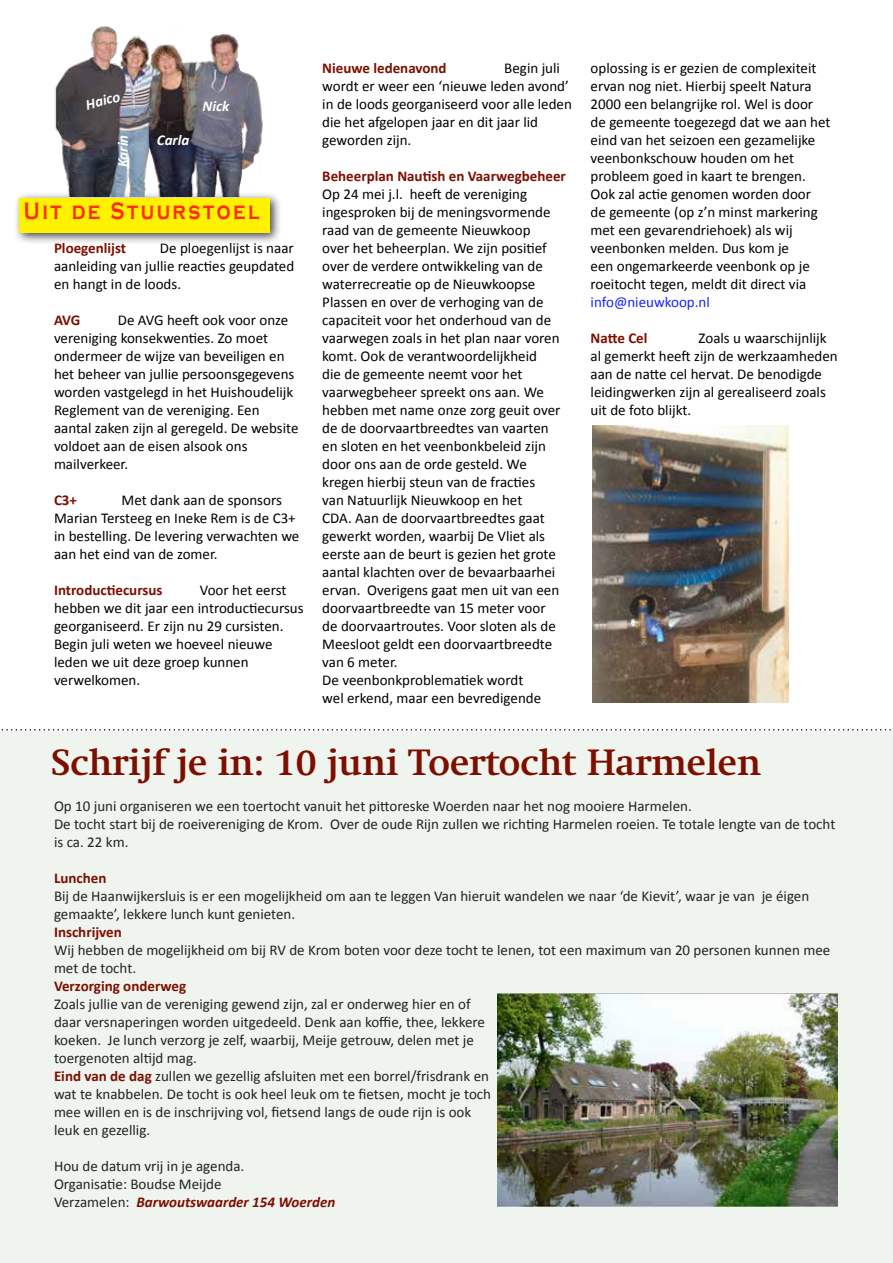
<style>
.page{position:relative;width:893px;height:1263px;background:#fff}
.page>*{position:absolute;margin:0;border:0;box-sizing:border-box;transform-origin:0 0}
.t1{font:700 36px "Swift 1 OT";color:#7d0f01}
.t2{font:700 24.3px "Copperplate Gothic";letter-spacing:.13em;color:#ff2b06;scale:.8 1}
.t3{font:15px/18px "Calibri";color:#000}
.t4{font:15px/18px "Calibri";color:#222}
.t5{font:700 15px "Calibri";color:#7d0f01}
.t6{font:italic 700 15px "Calibri";color:#fff}
.t7{font:15px "Calibri";color:#1922fb}
.s1{font-weight:700;color:#7d0f01}
.s2{font-weight:700;font-style:italic;color:#7d0f01}
</style>
<div class="page">
<div style="left:0;top:731px;width:893px;height:532px;background:#eff4ee"></div>
<div style="left:13px;top:192px;width:269px;height:52px;background:#000;opacity:.75"></div>
<div style="left:19px;top:198px;width:251px;height:34px;background:#fff200"></div>
<img style="left:49px;top:26px;width:216px;height:170px">
<svg style="left:1px;top:729px;width:890px;height:2px"></svg>
<img style="left:498px;top:993px;width:339px;height:213px">
<img style="left:593px;top:425px;width:195px;height:277px">
<p class="t6" style="left:84px;top:96px;width:37px;rotate:-15deg">Haico</p>
<p class="t6" style="left:203px;top:97px;width:28px">Nick</p>
<p class="t6" style="left:113px;top:167px;width:34px;rotate:-90deg">Karin</p>
<p class="t6" style="left:157px;top:131px;width:34px">Carla</p>
<h2 class="t2" style="left:24px;top:198px;width:296px">Uit de Stuurstoel</h2>
<p class="t3" style="left:54px;top:239px;width:242px;text-align:justify;text-indent:106px">De ploegenlijst is naar aanleiding van jullie reacties geupdated en hangt in de loods.</p>
<p class="t5" style="left:54px;top:311px;width:28px">AVG</p>
<p class="t5" style="left:54px;top:239px;width:74px">Ploegenlijst</p>
<p class="t3" style="left:54px;top:311px;width:246px;text-indent:64px">De AVG heeft ook voor onze vereniging konsekwenties. Zo moet ondermeer de wijze van beveiligen en het beheer van jullie persoonsgegevens worden vastgelegd in het Huishoudelijk<br>Reglement van de vereniging. Een aantal zaken zijn al geregeld. De website voldoet aan de eisen alsook ons mailverkeer.</p>
<p class="t5" style="left:54px;top:491px;width:25px">C3+</p>
<p class="t3" style="left:54px;top:491px;width:247px;text-indent:68px">Met dank aan de sponsors<br>Marian Tersteeg en Ineke Rem is de C3+ in bestelling. De levering verwachten we aan het eind van de zomer.</p>
<p class="t5" style="left:54px;top:581px;width:110px">Introductiecursus</p>
<p class="t3" style="left:54px;top:581px;width:251px;text-indent:146px">Voor het eerst hebben we dit jaar een introductiecursus georganiseerd. Er zijn nu 29 cursisten.<br>Begin juli weten we hoeveel nieuwe leden we uit deze groep kunnen verwelkomen.</p>
<p class="t3" style="left:322px;top:59px;width:251px;text-indent:182px">Begin juli wordt er weer een ‘nieuwe leden avond’ in de loods georganiseerd voor alle leden die het afgelopen jaar en dit jaar lid geworden zijn.</p>
<p class="t5" style="left:322px;top:167px;width:245px">Beheerplan Nautish en Vaarwegbeheer</p>
<p class="t3" style="left:322px;top:185px;width:240px">Op 24 mei j.l. heeft de vereniging ingesproken bij de meningsvormende raad van de gemeente Nieuwkoop over het beheerplan. We zijn positief over de verdere ontwikkeling van de waterrecreatie op de Nieuwkoopse Plassen en over de verhoging van de capaciteit voor het onderhoud van de vaarwegen zoals in het plan naar voren komt. Ook de verantwoordelijkheid<br>die de gemeente neemt voor het vaarwegbeheer spreekt ons aan. We hebben met name onze zorg geuit over de de doorvaartbreedtes van vaarten en sloten en het veenbonkbeleid zijn door ons aan de orde gesteld. We kregen hierbij steun van de fracties van Natuurlijk Nieuwkoop en het<br>CDA. Aan de doorvaartbreedtes gaat gewerkt worden, waarbij De Vliet als eerste aan de beurt is gezien het grote aantal klachten over de bevaarbaarhei ervan. Overigens gaat men uit van een doorvaartbreedte van 15 meter voor de doorvaartroutes. Voor sloten als de Meesloot geldt een doorvaartbreedte van 6 meter.<br>De veenbonkproblematiek wordt<br>wel erkend, maar een bevredigende</p>
<p class="t5" style="left:322px;top:59px;width:126px">Nieuwe ledenavond</p>
<p class="t3" style="left:591px;top:59px;width:241px">oplossing is er gezien de complexiteit ervan nog niet. Hierbij speelt Natura 2000 een belangrijke rol. Wel is door de gemeente toegezegd dat we aan het eind van het seizoen een gezamelijke veenbonkschouw houden om het probleem goed in kaart te brengen.<br>Ook zal actie genomen worden door<br>de gemeente (op z’n minst markering met een gevarendriehoek) als wij veenbonken melden. Dus kom je<br>een ongemarkeerde veenbonk op je roeitocht tegen, meldt dit direct via</p>
<p class="t7" style="left:591px;top:293px;width:121px">info@nieuwkoop.nl</p>
<p class="t5" style="left:591px;top:329px;width:58px">Natte Cel</p>
<p class="t3" style="left:591px;top:329px;width:249px;text-indent:108px">Zoals u waarschijnlijk al gemerkt heeft zijn de werkzaamheden aan de natte cel hervat. De benodigde leidingwerken zijn al gerealiseerd zoals uit de foto blijkt.</p>
<h1 class="t1" style="left:51px;top:741px;width:712px">Schrijf je in: 10 juni Toertocht Harmelen</h1>
<p class="t4" style="left:54px;top:797px;width:783px">Op 10 juni organiseren we een toertocht vanuit het pittoreske Woerden naar het nog mooiere Harmelen.<br>De tocht start bij de roeivereniging de Krom. Over de oude Rijn zullen we richting Harmelen roeien. Te totale lengte van de tocht is ca. 22 km.</p>
<p class="t5" style="left:54px;top:869px;width:54px">Lunchen</p>
<p class="t4" style="left:54px;top:887px;width:757px">Bij de Haanwijkersluis is er een mogelijkheid om aan te leggen Van hieruit wandelen we naar ‘de Kievit’, waar je van je éigen gemaakte’, lekkere lunch kunt genieten.</p>
<p class="t5" style="left:54px;top:923px;width:69px">Inschrijven</p>
<p class="t4" style="left:54px;top:941px;width:778px">Wij hebben de mogelijkheid om bij RV de Krom boten voor deze tocht te lenen, tot een maximum van 20 personen kunnen mee met de tocht.</p>
<p class="t5" style="left:54px;top:977px;width:134px">Verzorging onderweg</p>
<p class="t4" style="left:54px;top:995px;width:439px">Zoals jullie van de vereniging gewend zijn, zal er onderweg hier en of daar versnaperingen worden uitgedeeld. Denk aan koffie, thee, lekkere koeken. Je lunch verzorg je zelf, waarbij, Meije getrouw, delen met je toergenoten altijd mag.<br><span class="s1">Eind van de dag</span> zullen we gezellig afsluiten met een borrel/frisdrank en wat te knabbelen. De tocht is ook heel leuk om te fietsen, mocht je toch mee willen en is de inschrijving vol, fietsend langs de oude rijn is ook leuk en gezellig.</p>
<p class="t4" style="left:54px;top:1157px;width:283px">Hou de datum vrij in je agenda.<br>Organisatie: Boudse Meijde<br>Verzamelen: <span class="s2">Barwoutswaarder 154 Woerden</span></p>
</div>
